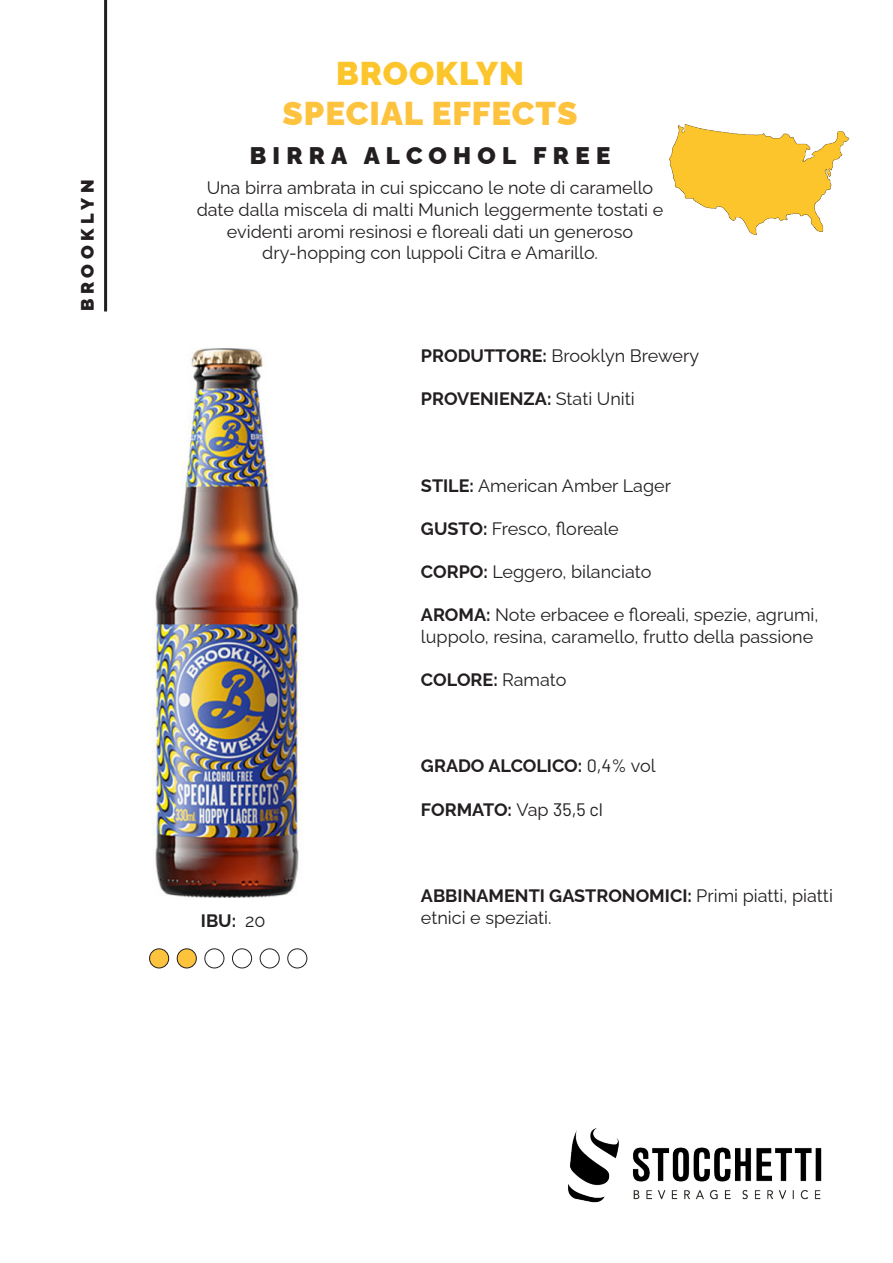
<style>
.page{position:relative;width:893px;height:1263px;background:#fff}
.page>*{position:absolute;margin:0;border:0;box-sizing:border-box;transform-origin:0 0}
.t1{font:900 33px "Raleway";letter-spacing:.03em;color:#fec33e}
.t2{font:900 33px "Raleway";letter-spacing:.03em;color:#fdc52c}
.t3{font:900 24px "Raleway";letter-spacing:.26em;color:#231f20}
.t4{font:18px/21.6px "Raleway";color:#231f20}
.t5{font:700 18px "Raleway";color:#231f20}
.t6{font:900 18px "Raleway";letter-spacing:.26em;color:#231f20}
.s1{font-weight:700}
.s2{font-weight:400}
.s3{font-family:"Barlow";font-weight:400}
</style>
<div class="page">
<img style="left:568px;top:1128px;width:254px;height:75px">
<img style="left:153px;top:349px;width:149px;height:548px">
<img style="left:669px;top:124px;width:181px;height:112px">
<hr style="left:104px;top:0;width:3px;height:311px;background:#231f20">
<div style="left:150px;top:949px;width:19px;height:19px;background:#fec33e;border-radius:50%"></div>
<div style="left:149px;top:948px;width:20px;height:20px;border:1px solid #231f20;border-radius:50%"></div>
<div style="left:177px;top:949px;width:19px;height:19px;background:#fec33d;border-radius:50%"></div>
<div style="left:177px;top:948px;width:20px;height:20px;border:1px solid #231f20;border-radius:50%"></div>
<div style="left:204px;top:948px;width:20px;height:20px;border:1px solid #231f20;border-radius:50%"></div>
<div style="left:232px;top:948px;width:20px;height:20px;border:1px solid #231f20;border-radius:50%"></div>
<div style="left:260px;top:948px;width:20px;height:20px;border:1px solid #231f20;border-radius:50%"></div>
<div style="left:287px;top:948px;width:20px;height:20px;border:1px solid #231f20;border-radius:50%"></div>
<p class="t6" style="left:73px;top:311px;width:133px;rotate:-90deg">BROOKLYN</p>
<p class="t2" style="left:336px;top:47px;width:189px">BROOKLYN</p>
<p class="t1" style="left:282px;top:87px;width:297px">SPECIAL EFFECTS</p>
<p class="t3" style="left:250px;top:137px;width:362px">BIRRA ALCOHOL FREE</p>
<p class="t4" style="left:197px;top:175px;width:468px;text-align:center">Una birra ambrata in cui spiccano le note di caramello date dalla miscela di malti Munich leggermente tostati e evidenti aromi resinosi e floreali dati un generoso</p>
<p class="t4" style="left:262px;top:240px;width:337px">dry-hopping con luppoli Citra e Amarillo.</p>
<p class="t4" style="left:421px;top:343px;width:280px"><span class="s1">PRODUTTORE:</span> Brooklyn Brewery</p>
<p class="t5" style="left:421px;top:384px;width:215px">PROVENIENZA: <span class="s2">Stati Uniti</span></p>
<p class="t4" style="left:421px;top:472px;width:252px"><span class="s1">STILE:</span> American Amber Lager</p>
<p class="t4" style="left:421px;top:516px;width:199px"><span class="s1">GUSTO:</span> Fresco, floreale</p>
<p class="t4" style="left:421px;top:559px;width:232px"><span class="s1">CORPO:</span> Leggero, bilanciato</p>
<p class="t4" style="left:421px;top:602px;width:399px"><span class="s1">AROMA:</span> Note erbacee e floreali, spezie, agrumi, luppolo, resina, caramello, frutto della passione</p>
<p class="t5" style="left:421px;top:665px;width:147px">COLORE: <span class="s2">Ramato</span></p>
<p class="t5" style="left:201px;top:906px;width:66px">IBU: <span class="s2">20</span></p>
<p class="t5" style="left:421px;top:752px;width:236px">GRADO ALCOLICO: <span class="s3">0,4%</span> <span class="s2">vol</span></p>
<p class="t5" style="left:421px;top:795px;width:183px">FORMATO: <span class="s2">Vap</span> <span class="s3">35,5 cl</span></p>
<p class="t4" style="left:421px;top:883px;width:413px"><span class="s1">ABBINAMENTI GASTRONOMICI:</span> Primi piatti, piatti etnici e speziati.</p>
</div>
